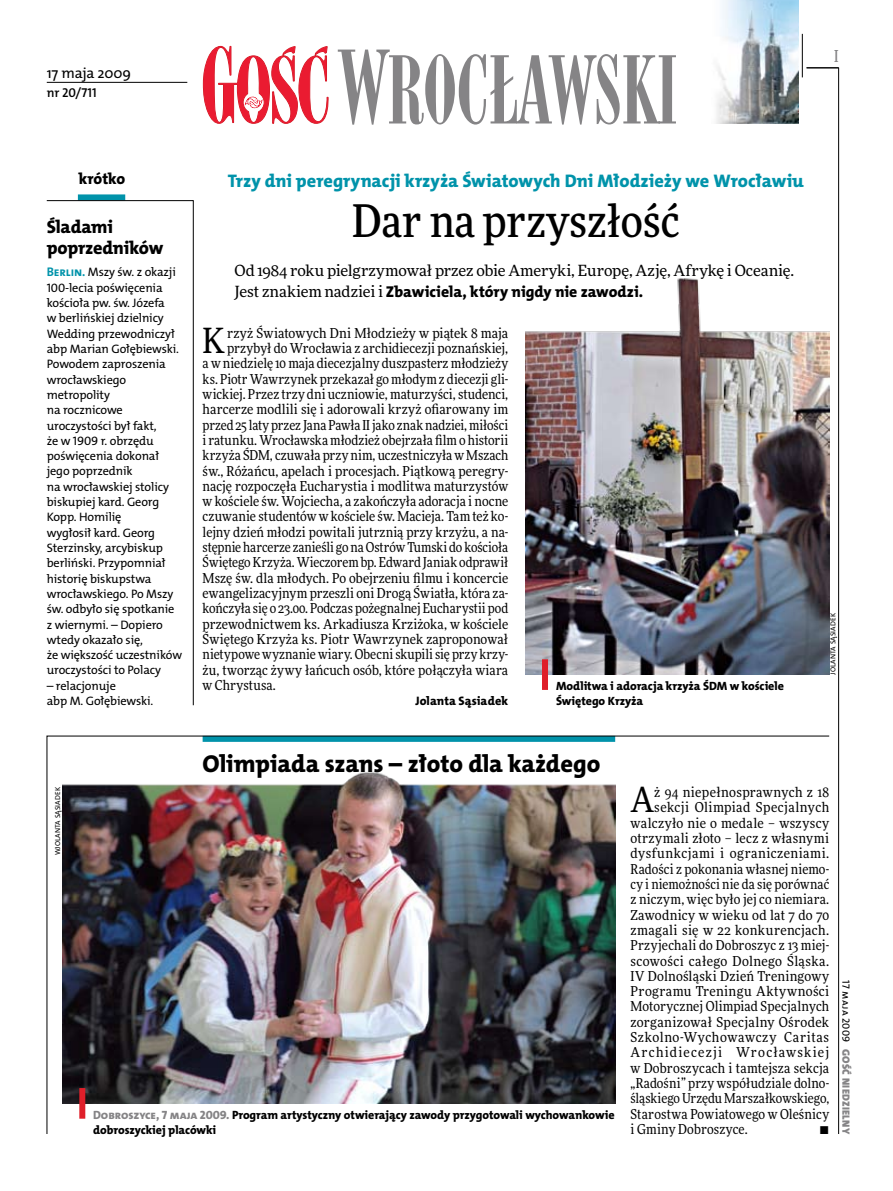
<style>
.page{position:relative;width:893px;height:1191px;background:#fff}
.page>*{position:absolute;margin:0;border:0;box-sizing:border-box;transform-origin:0 0}
.t1{font:500 45px "Freeday Narrow";color:#000}
.t2{font:34.8px "Freeday Narrow News";color:#000}
.t3{font:24.45px "The Mix HP8 Ex Bld";letter-spacing:-.005em;color:#000}
.t4{font:18.3px "The Mix HP8 Ex Bld";letter-spacing:-.005em;color:#0093aa}
.t5{font:18.3px/21.6px "The Mix HP8 Ex Bld";letter-spacing:-.01em;color:#000}
.t6{font:500 16.5px "Freeday Narrow";color:#858486;scale:.9 1}
.t7{font:15.75px "The Mix HP8 Ex Bld";letter-spacing:-.005em;color:#000}
.t8{font:15.45px "Freeday News";letter-spacing:-.005em;color:#000}
.t9{font:14.85px "The Mix HP5 Plain";color:#000}
.t10{font:13.65px "Freeday Narrow News";letter-spacing:.01em;color:#000}
.t11{font:13.65px "Freeday Narrow News";letter-spacing:.03em;color:#000}
.t12{font:13.65px "Freeday Narrow News";letter-spacing:.04em;color:#000}
.t13{font:13.65px "Freeday Narrow News";letter-spacing:.045em;color:#000}
.t14{font:13.65px "Freeday Narrow News";letter-spacing:.085em;color:#000}
.t15{font:12.9px "The Mix HP6 Se Bld";letter-spacing:-.005em;color:#000}
.t16{font:12.3px/15.3px "The Mix HP5 Plain";letter-spacing:-.01em;color:#000}
.t17{font:12.3px "The Mix HP8 Ex Bld";letter-spacing:.005em;color:#000}
.t18{font:12px/15.3px "The Mix HP8 Ex Bld";letter-spacing:-.005em;color:#000}
.t19{font:10.5px "The Mix HP9 Blk";letter-spacing:.025em;color:#858486}
.t20{font:10.5px "The Mix HP5 Plain";letter-spacing:.02em;color:#000}
.t21{font:7.2px "The Mix HP5 Plain";letter-spacing:.015em;color:#000}
.s1{font-family:"The Mix HP7 Bld";font-size:12.6px;color:#0093aa}
.s2{font-family:"Freeday News";font-size:15.45px}
.s3{color:#858486}
</style>
<div class="page">
<hr style="left:838px;top:68px;width:1px;height:1066px;background:#000">
<hr style="left:802px;top:34px;width:1px;height:43px;background:#000">
<svg style="left:203px;top:46px;width:125px;height:78px"></svg>
<svg style="left:338px;top:50px;width:338px;height:75px"></svg>
<svg style="left:47px;top:735px;width:783px;height:399px"></svg>
<hr style="left:806px;top:68px;width:33px;height:1px;background:#000">
<img style="left:716px;top:0;width:82px;height:123px">
<hr style="left:47px;top:82px;width:140px;height:1px;background:#000">
<img style="left:62px;top:766px;width:553px;height:337px">
<div style="left:79px;top:1088px;width:6px;height:30px;background:#df1f2a"></div>
<img style="left:525px;top:278px;width:304px;height:396px">
<div style="left:542px;top:659px;width:6px;height:31px;background:#df1f2a"></div>
<div style="left:78px;top:194px;width:47px;height:6px;background:#0093aa"></div>
<svg style="left:46px;top:200px;width:148px;height:505px"></svg>
<p class="t9" style="left:47px;top:63px;width:86px">17 maja 2009</p>
<p class="t15" style="left:47px;top:85px;width:51px">nr 20/711</p>
<p class="t6" style="left:834px;top:46px;width:6px">I</p>
<p class="t7" style="left:79px;top:168px;width:48px">krótko</p>
<h3 class="t5" style="left:47px;top:216px;width:118px">Śladami poprzedników</h3>
<p class="t16" style="left:47px;top:265px;width:137px"><span class="s1">Berlin.</span> Mszy św. z okazji<br>100-lecia poświęcenia kościoła pw. św. Józefa<br>w berlińskiej dzielnicy<br>Wedding przewodniczył abp Marian Gołębiewski.<br>Powodem zaproszenia wrocławskiego metropolity<br>na rocznicowe uroczystości był fakt,<br>że w 1909 r. obrzędu poświęcenia dokonał jego poprzednik<br>na wrocławskiej stolicy biskupiej kard. Georg<br>Kopp. Homilię<br>wygłosił kard. Georg<br>Sterzinsky, arcybiskup berliński. Przypomniał historię biskupstwa wrocławskiego. Po Mszy św. odbyło się spotkanie z wiernymi. – Dopiero wtedy okazało się,<br>że większość uczestników uroczystości to Polacy</p>
<p class="t16" style="left:47px;top:678px;width:108px">– relacjonuje<br>abp M. Gołębiewski.</p>
<h3 class="t4" style="left:228px;top:169px;width:578px">Trzy dni peregrynacji krzyża Światowych Dni Młodzieży we Wrocławiu</h3>
<h1 class="t1" style="left:352px;top:193px;width:329px">Dar na przyszłość</h1>
<p class="t8" style="left:234px;top:261px;width:561px">Od 1984 roku pielgrzymował przez obie Ameryki, Europę, Azję, Afrykę i Oceanię.</p>
<p class="t7" style="left:234px;top:281px;width:410px"><span class="s2">Jest znakiem nadziei i</span> Zbawiciela, który nigdy nie zawodzi.</p>
<h2 class="t2" style="left:203px;top:319px;width:24px">K</h2>
<p class="t10" style="left:227px;top:324px;width:283px">rzyż Światowych Dni Młodzieży w piątek 8 maja</p>
<p class="t10" style="left:227px;top:340px;width:282px">przybył do Wrocławia z archidiecezji poznańskiej,</p>
<p class="t10" style="left:203px;top:355px;width:307px">a w niedzielę 10 maja diecezjalny duszpasterz młodzieży</p>
<p class="t10" style="left:203px;top:370px;width:307px">ks. Piotr Wawrzynek przekazał go młodym z diecezji gli-</p>
<p class="t10" style="left:203px;top:386px;width:307px">wickiej. Przez trzy dni uczniowie, maturzyści, studenci,</p>
<p class="t10" style="left:203px;top:401px;width:307px">harcerze modlili się i adorowali krzyż ofiarowany im</p>
<p class="t10" style="left:203px;top:416px;width:307px">przed 25 laty przez Jana Pawła II jako znak nadziei, miłości</p>
<p class="t10" style="left:203px;top:432px;width:307px">i ratunku. Wrocławska młodzież obejrzała film o historii</p>
<p class="t10" style="left:203px;top:447px;width:307px">krzyża ŚDM, czuwała przy nim, uczestniczyła w Mszach</p>
<p class="t10" style="left:203px;top:462px;width:307px">św., Różańcu, apelach i procesjach. Piątkową peregry-</p>
<p class="t10" style="left:203px;top:477px;width:307px">nację rozpoczęła Eucharystia i modlitwa maturzystów</p>
<p class="t10" style="left:203px;top:493px;width:307px">w kościele św. Wojciecha, a zakończyła adoracja i nocne</p>
<p class="t10" style="left:203px;top:508px;width:307px">czuwanie studentów w kościele św. Macieja. Tam też ko-</p>
<p class="t10" style="left:203px;top:523px;width:307px">lejny dzień młodzi powitali jutrznią przy krzyżu, a na-</p>
<p class="t10" style="left:203px;top:539px;width:307px">stępnie harcerze zanieśli go naOstrów Tumski do kościoła</p>
<p class="t10" style="left:203px;top:554px;width:307px">Świętego Krzyża. Wieczorem bp. Edward Janiak odprawił</p>
<p class="t10" style="left:203px;top:569px;width:307px">Mszę św. dla młodych. Po obejrzeniu filmu i koncercie</p>
<p class="t10" style="left:203px;top:585px;width:307px">ewangelizacyjnym przeszli oni Drogą Światła, która za-</p>
<p class="t10" style="left:203px;top:600px;width:307px">kończyła się o 23.00. Podczas pożegnalnej Eucharystii pod</p>
<p class="t10" style="left:203px;top:615px;width:307px">przewodnictwem ks. Arkadiusza Krziżoka, w kościele</p>
<p class="t10" style="left:203px;top:630px;width:307px">Świętego Krzyża ks. Piotr Wawrzynek zaproponował</p>
<p class="t10" style="left:203px;top:646px;width:307px">nietypowe wyznanie wiary. Obecni skupilisię przy krzy-</p>
<p class="t10" style="left:203px;top:661px;width:307px">żu, tworząc żywy łańcuch osób, które połączyła wiara</p>
<p class="t10" style="left:203px;top:676px;width:75px">w Chrystusa.</p>
<p class="t17" style="left:415px;top:693px;width:95px">Jolanta Sąsiadek</p>
<p class="t18" style="left:556px;top:678px;width:229px">Modlitwa i adoracja krzyża ŚDM w kościele<br>Świętego Krzyża</p>
<h3 class="t3" style="left:203px;top:747px;width:399px">Olimpiada szans – złoto dla każdego</h3>
<p class="t21" style="left:828px;top:674px;width:63px;rotate:-90deg">Jolanta Sąsiadek</p>
<p class="t21" style="left:53px;top:855px;width:70px;rotate:-90deg">wJolanta Sąsiadek</p>
<p class="t18" style="left:93px;top:1107px;width:523px"><span class="s3">Dobroszyce, 7 maja 2009.</span> Program artystyczny otwierający zawody przygotowali wychowankowie dobroszyckiej placówki</p>
<h2 class="t2" style="left:630px;top:778px;width:25px">A</h2>
<p class="t10" style="left:654px;top:784px;width:176px">ż 94 niepełnosprawnych z 18</p>
<p class="t11" style="left:654px;top:799px;width:176px">sekcji Olimpiad Specjalnych</p>
<p class="t11" style="left:630px;top:814px;width:200px">walczyło nie o medale – wszyscy</p>
<p class="t10" style="left:630px;top:829px;width:200px">otrzymali złoto – lecz z własnymi</p>
<p class="t12" style="left:630px;top:845px;width:200px">dysfunkcjami i ograniczeniami.</p>
<p class="t10" style="left:630px;top:860px;width:200px">Radości z pokonania własnej niemo-</p>
<p class="t10" style="left:630px;top:875px;width:200px">cy i niemożności nie da się porównać</p>
<p class="t10" style="left:630px;top:891px;width:200px">z niczym, więc było jej co niemiara.</p>
<p class="t10" style="left:630px;top:906px;width:200px">Zawodnicy w wieku od lat 7 do 70</p>
<p class="t10" style="left:630px;top:921px;width:200px">zmagali się w 22 konkurencjach.</p>
<p class="t10" style="left:630px;top:937px;width:200px">Przyjechali do Dobroszyc z 13 miej-</p>
<p class="t10" style="left:630px;top:952px;width:200px">scowości całego Dolnego Śląska.</p>
<p class="t10" style="left:630px;top:967px;width:200px">IV Dolnośląski Dzień Treningowy</p>
<p class="t10" style="left:630px;top:983px;width:200px">Programu Treningu Aktywności</p>
<p class="t10" style="left:630px;top:998px;width:200px">Motorycznej Olimpiad Specjalnych</p>
<p class="t10" style="left:630px;top:1013px;width:200px">zorganizował Specjalny Ośrodek</p>
<p class="t13" style="left:630px;top:1028px;width:200px">Szkolno-Wychowawczy Caritas</p>
<p class="t14" style="left:630px;top:1044px;width:200px">Archidiecezji Wrocławskiej</p>
<p class="t10" style="left:630px;top:1059px;width:200px">w Dobroszycach i tamtejsza sekcja</p>
<p class="t10" style="left:630px;top:1074px;width:200px">„Radośni” przy współudziale dolno-</p>
<p class="t10" style="left:630px;top:1090px;width:200px">śląskiego Urzędu Marszałkowskiego,</p>
<p class="t10" style="left:630px;top:1105px;width:200px">Starostwa Powiatowego w Oleśnicy</p>
<p class="t10" style="left:630px;top:1120px;width:119px">i Gminy Dobroszyce.</p>
<p class="t10" style="left:820px;top:1120px;width:11px">•</p>
<p class="t20" style="left:853px;top:980px;width:63px;rotate:90deg">17 maja 2009</p>
<p class="t19" style="left:853px;top:1049px;width:86px;rotate:90deg">Gość Niedzielny</p>
</div>
